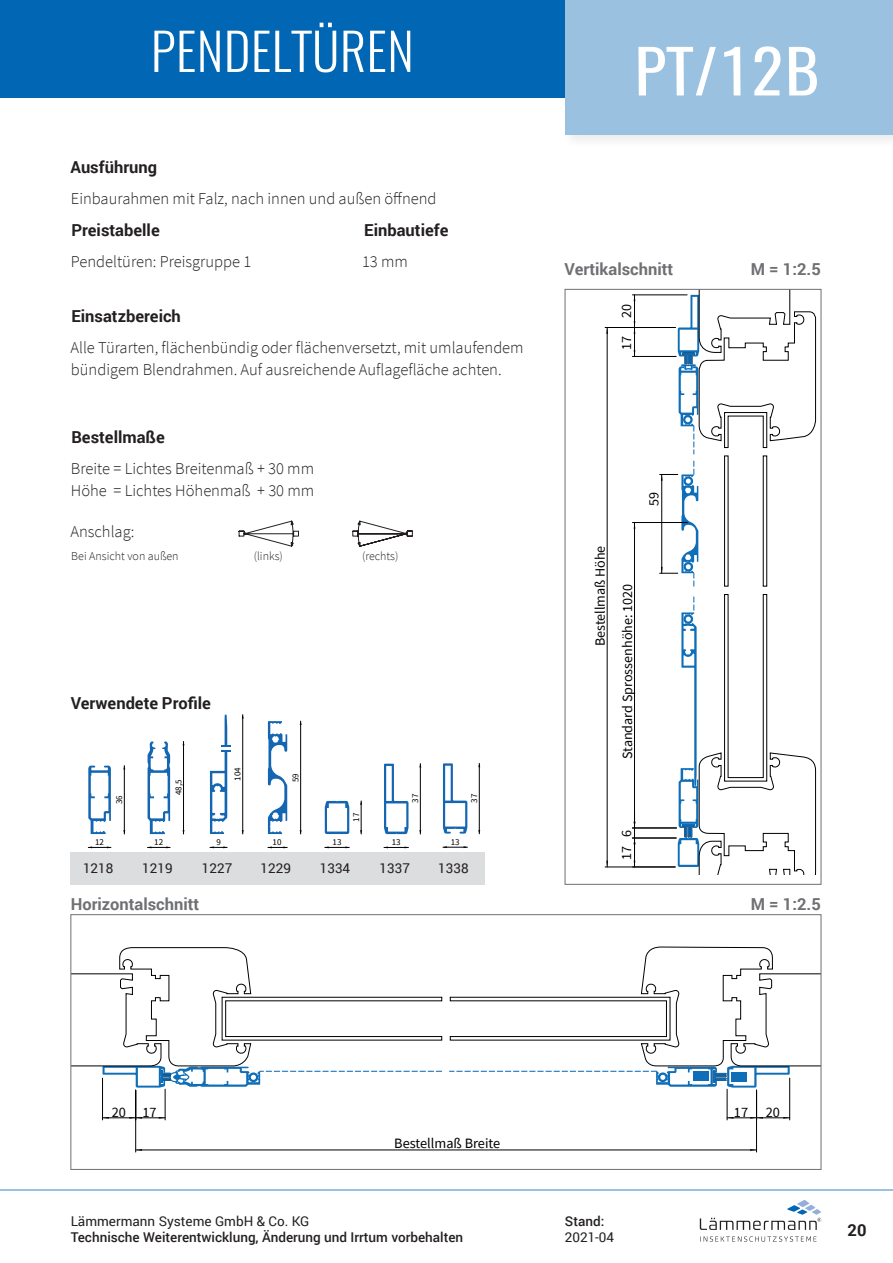
<style>
.page{position:relative;width:893px;height:1263px;background:#fff}
.page>*{position:absolute;margin:0;border:0;box-sizing:border-box;transform-origin:0 0}
.t1{font:italic 60px "Oswald";color:#fff;scale:1.1 1}
.t2{font:300 51px "Oswald";letter-spacing:.01em;color:#fff}
.t3{font:300 16.5px/22.5px "Source Sans Pro";color:#231f20}
.t4{font:700 16.5px "Roboto";color:#231f20}
.t5{font:700 16.5px "Roboto";color:#6f7073}
.t6{font:14.25px "Source Sans Pro";color:#000001}
.t7{font:14.1px "Source Sans Pro";color:#000001}
.t8{font:13.5px "Roboto";color:#231f20}
.t9{font:500 13.5px "Roboto";color:#231f20}
.t10{font:300 12px "Source Sans Pro";color:#231f20}
.t11{font:9px "Source Sans Pro";color:#000001}
</style>
<div class="page">
<div style="left:0;top:0;width:565px;height:97px;background:#0166b3"></div>
<div style="left:563px;top:0;width:330px;height:149px;background:#f7f7f7"></div>
<div style="left:565px;top:0;width:328px;height:135px;background:#9ac2e0"></div>
<hr style="left:0;top:1189px;width:893px;height:2px;background:#0166b3">
<svg style="left:700px;top:1200px;width:121px;height:30px"></svg>
<svg style="left:700px;top:1236px;width:116px;height:6px"></svg>
<svg style="left:239px;top:521px;width:174px;height:26px"></svg>
<hr style="left:102px;top:1078px;width:1px;height:42px;background:#000001">
<hr style="left:103px;top:1117px;width:33px;height:1px;background:#000001">
<hr style="left:165px;top:1089px;width:1px;height:31px;background:#000001">
<svg style="left:129px;top:1117px;width:36px;height:2px"></svg>
<hr style="left:135px;top:1090px;width:1px;height:62px;background:#000001">
<hr style="left:756px;top:1090px;width:1px;height:62px;background:#000001">
<hr style="left:136px;top:1150px;width:620px;height:1px;background:#000001">
<hr style="left:789px;top:1078px;width:1px;height:42px;background:#000001">
<hr style="left:756px;top:1117px;width:34px;height:1px;background:#000001">
<hr style="left:727px;top:1089px;width:1px;height:31px;background:#000001">
<svg style="left:727px;top:1117px;width:36px;height:2px"></svg>
<svg style="left:449px;top:947px;width:370px;height:140px"></svg>
<svg style="left:73px;top:947px;width:369px;height:140px"></svg>
<div style="left:71px;top:914px;width:750px;height:255px;border:1px solid #6f7073"></div>
<hr style="left:632px;top:295px;width:55px;height:1px;background:#000001">
<hr style="left:634px;top:295px;width:1px;height:32px;background:#000001">
<hr style="left:632px;top:356px;width:44px;height:1px;background:#000001">
<svg style="left:634px;top:328px;width:1px;height:28px"></svg>
<hr style="left:605px;top:327px;width:70px;height:1px;background:#000001">
<hr style="left:605px;top:867px;width:70px;height:1px;background:#000001">
<hr style="left:607px;top:327px;width:1px;height:540px;background:#000001">
<hr style="left:632px;top:838px;width:44px;height:1px;background:#000001">
<svg style="left:634px;top:829px;width:1px;height:38px"></svg>
<hr style="left:632px;top:828px;width:45px;height:1px;background:#000001">
<hr style="left:632px;top:522px;width:55px;height:1px;background:#000001">
<hr style="left:634px;top:522px;width:1px;height:306px;background:#000001">
<svg style="left:660px;top:461px;width:38px;height:126px"></svg>
<hr style="left:661px;top:474px;width:1px;height:99px;background:#000001">
<div style="left:724px;top:456px;width:4px;height:130px;border:1px solid #000001"></div>
<svg style="left:678px;top:594px;width:139px;height:281px"></svg>
<svg style="left:678px;top:291px;width:138px;height:163px"></svg>
<div style="left:71px;top:852px;width:59px;height:32px;background:#dcdddf"></div>
<hr style="left:124px;top:766px;width:1px;height:68px;background:#000001">
<svg style="left:88px;top:846px;width:23px;height:2px"></svg>
<svg style="left:88px;top:766px;width:23px;height:68px"></svg>
<div style="left:130px;top:852px;width:59px;height:32px;background:#dcdddf"></div>
<hr style="left:183px;top:741px;width:1px;height:93px;background:#000001">
<svg style="left:147px;top:846px;width:23px;height:2px"></svg>
<svg style="left:148px;top:741px;width:22px;height:93px"></svg>
<div style="left:189px;top:852px;width:59px;height:32px;background:#dcdddf"></div>
<hr style="left:242px;top:715px;width:1px;height:119px;background:#000001">
<svg style="left:210px;top:846px;width:17px;height:2px"></svg>
<svg style="left:210px;top:715px;width:21px;height:119px"></svg>
<div style="left:248px;top:852px;width:59px;height:32px;background:#dcdddf"></div>
<svg style="left:268px;top:721px;width:19px;height:113px"></svg>
<hr style="left:300px;top:721px;width:1px;height:113px;background:#000001">
<svg style="left:268px;top:846px;width:19px;height:2px"></svg>
<div style="left:307px;top:852px;width:60px;height:32px;background:#dcdddf"></div>
<hr style="left:361px;top:801px;width:1px;height:33px;background:#000001">
<svg style="left:325px;top:846px;width:24px;height:2px"></svg>
<svg style="left:325px;top:801px;width:24px;height:33px"></svg>
<div style="left:367px;top:852px;width:59px;height:32px;background:#dcdddf"></div>
<hr style="left:420px;top:764px;width:1px;height:70px;background:#000001">
<svg style="left:384px;top:846px;width:24px;height:2px"></svg>
<svg style="left:384px;top:764px;width:24px;height:70px"></svg>
<div style="left:426px;top:852px;width:59px;height:32px;background:#dcdddf"></div>
<hr style="left:479px;top:763px;width:1px;height:71px;background:#000001">
<svg style="left:443px;top:846px;width:24px;height:2px"></svg>
<svg style="left:443px;top:763px;width:24px;height:71px"></svg>
<h2 class="t2" style="left:151px;top:17px;width:265px">PENDELTÜREN</h2>
<p class="t4" style="left:70px;top:155px;width:88px">Ausführung</p>
<p class="t3" style="left:71px;top:187px;width:367px">Einbaurahmen mit Falz, nach innen und außen öffnend</p>
<p class="t4" style="left:71px;top:218px;width:90px">Preistabelle</p>
<p class="t3" style="left:71px;top:250px;width:182px">Pendeltüren: Preisgruppe 1</p>
<p class="t4" style="left:364px;top:218px;width:86px">Einbautiefe</p>
<p class="t3" style="left:362px;top:250px;width:47px">13 mm</p>
<p class="t4" style="left:71px;top:304px;width:111px">Einsatzbereich</p>
<p class="t3" style="left:70px;top:336px;width:455px">Alle Türarten, flächenbündig oder flächenversetzt, mit umlaufendem bündigem Blendrahmen. Auf ausreichende Auflagefläche achten.</p>
<p class="t4" style="left:71px;top:425px;width:95px">Bestellmaße</p>
<p class="t3" style="left:71px;top:457px;width:245px">Breite = Lichtes Breitenmaß + 30 mm<br>Höhe = Lichtes Höhenmaß + 30 mm</p>
<p class="t3" style="left:70px;top:520px;width:65px">Anschlag:</p>
<p class="t10" style="left:71px;top:549px;width:109px">Bei Ansicht von außen</p>
<p class="t10" style="left:254px;top:549px;width:31px">(links)</p>
<p class="t10" style="left:362px;top:549px;width:38px">(rechts)</p>
<p class="t4" style="left:71px;top:692px;width:142px">Verwendete Profile</p>
<p class="t11" style="left:113px;top:804px;width:10px;rotate:-90deg">36</p>
<p class="t11" style="left:173px;top:795px;width:17px;rotate:-90deg">48,5</p>
<p class="t11" style="left:232px;top:781px;width:15px;rotate:-90deg">104</p>
<p class="t11" style="left:290px;top:782px;width:10px;rotate:-90deg">59</p>
<p class="t11" style="left:409px;top:803px;width:10px;rotate:-90deg">37</p>
<p class="t11" style="left:468px;top:803px;width:10px;rotate:-90deg">37</p>
<p class="t11" style="left:350px;top:822px;width:10px;rotate:-90deg">17</p>
<p class="t11" style="left:95px;top:836px;width:10px">12</p>
<p class="t11" style="left:154px;top:836px;width:10px">12</p>
<p class="t11" style="left:216px;top:836px;width:6px">9</p>
<p class="t11" style="left:273px;top:836px;width:10px">10</p>
<p class="t11" style="left:333px;top:836px;width:10px">13</p>
<p class="t11" style="left:392px;top:837px;width:10px">13</p>
<p class="t11" style="left:451px;top:836px;width:10px">13</p>
<p class="t8" style="left:83px;top:859px;width:32px">1218</p>
<p class="t8" style="left:142px;top:859px;width:32px">1219</p>
<p class="t8" style="left:202px;top:859px;width:32px">1227</p>
<p class="t8" style="left:261px;top:859px;width:32px">1229</p>
<p class="t8" style="left:320px;top:859px;width:32px">1334</p>
<p class="t8" style="left:380px;top:859px;width:32px">1337</p>
<p class="t8" style="left:438px;top:859px;width:32px">1338</p>
<p class="t5" style="left:71px;top:892px;width:130px">Horizontalschnitt</p>
<h1 class="t1" style="left:636px;top:30px;width:179px">PT/12B</h1>
<p class="t5" style="left:565px;top:257px;width:110px">Vertikalschnitt</p>
<p class="t5" style="left:751px;top:257px;width:72px">M = 1:2.5</p>
<p class="t7" style="left:617px;top:318px;width:15px;rotate:-90deg">20</p>
<p class="t7" style="left:617px;top:350px;width:15px;rotate:-90deg">17</p>
<p class="t7" style="left:591px;top:646px;width:102px;rotate:-90deg">Bestellmaß Höhe</p>
<p class="t7" style="left:645px;top:506px;width:15px;rotate:-90deg">59</p>
<p class="t7" style="left:618px;top:759px;width:177px;rotate:-90deg">Standard Sprossenhöhe: 1020</p>
<p class="t7" style="left:617px;top:860px;width:32px;rotate:-90deg">17 6</p>
<p class="t5" style="left:751px;top:892px;width:72px">M = 1:2.5</p>
<p class="t6" style="left:112px;top:1103px;width:46px">20 17</p>
<p class="t6" style="left:394px;top:1134px;width:107px">Bestellmaß Breite</p>
<p class="t8" style="left:71px;top:1212px;width:240px">Lämmermann Systeme GmbH &amp; Co. KG</p>
<p class="t9" style="left:71px;top:1228px;width:394px">Technische Weiterentwicklung, Änderung und Irrtum vorbehalten</p>
<p class="t9" style="left:565px;top:1212px;width:41px">Stand:</p>
<p class="t8" style="left:565px;top:1228px;width:51px">2021-04</p>
<p class="t6" style="left:734px;top:1103px;width:48px">17 20</p>
<p class="t4" style="left:848px;top:1218px;width:20px">20</p>
</div>
